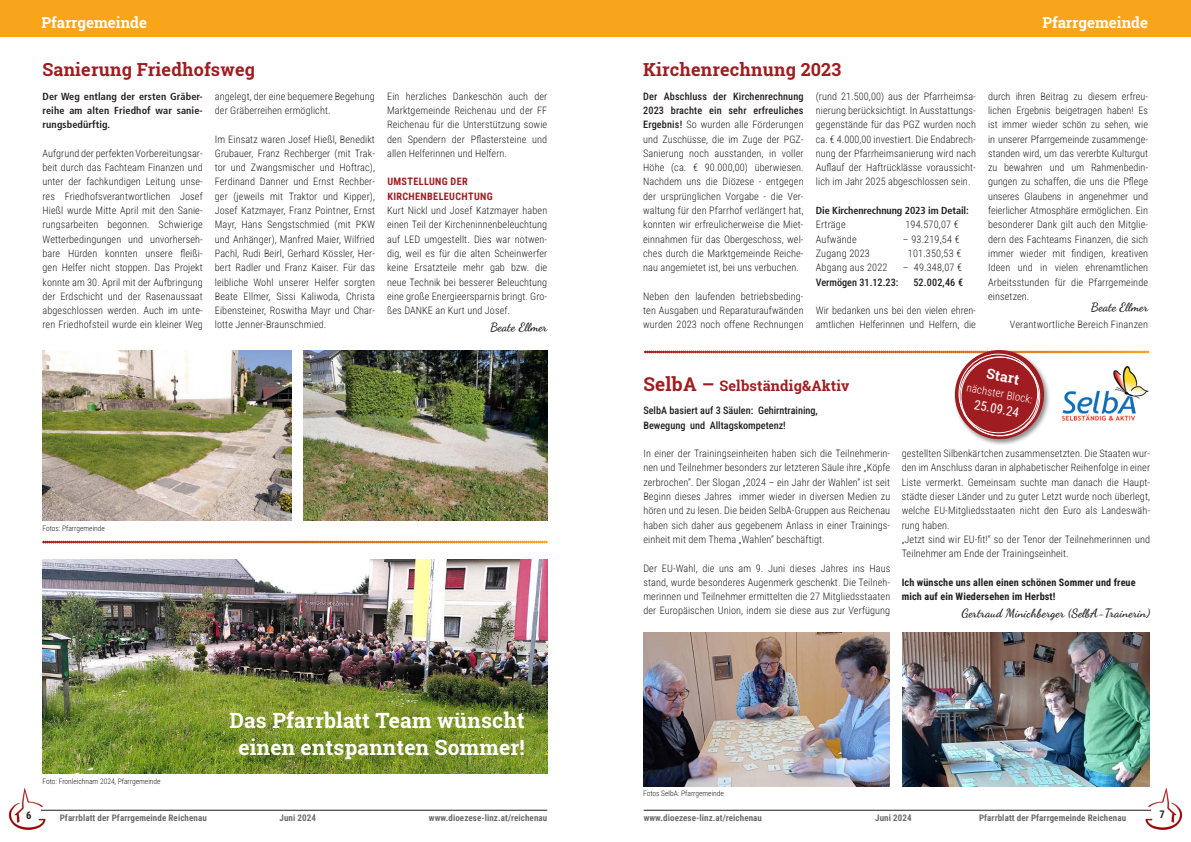
<style>
.page{position:relative;width:1191px;height:842px;background:#fff}
.page>*{position:absolute;margin:0;border:0;box-sizing:border-box;transform-origin:0 0}
.t1{font:700 21px/26.4px "Roboto Slab";letter-spacing:.01em;color:#fff;text-align:center}
.t2{font:700 18px "Roboto Slab";letter-spacing:.01em;color:#9f1d20}
.t3{font:700 15px "Roboto Slab";color:#fff}
.t4{font:700 14.5px "Roboto Slab";letter-spacing:.01em;color:#9f1d20}
.t5{font:700 14px "Roboto Slab";color:#fff}
.t6{font:13px "Roboto Condensed";color:#fff}
.t7{font:700 12px "Dancing Script";letter-spacing:.01em;color:#231f20}
.t8{font:300 11px "Roboto Condensed";color:#fff}
.t9{font:700 10.5px "Roboto Condensed";color:#231f20}
.t10{font:300 10.2px/14.3px "Roboto Condensed";letter-spacing:.01em;color:#231f20;text-align:justify}
.t11{font:500 10.2px/14.3px "Roboto Condensed";color:#231f20}
.t12{font:700 10.2px/14.3px "Roboto Condensed";letter-spacing:.01em;color:#231f20}
.t13{font:700 condensed 10.2px/14.3px "Frutiger 67";letter-spacing:.01em;color:#231f20;text-align:justify}
.t14{font:700 10.2px/14.3px "Roboto Condensed";letter-spacing:.035em;color:#9f1d20}
.t15{font:700 condensed 10.2px "Frutiger 67";letter-spacing:-.01em;color:#231f20}
.t16{font:700 9px "Roboto Condensed";letter-spacing:.01em;color:#6c6d70}
.t17{font:300 7.5px "Roboto Condensed";color:#231f20}
.s1{font-weight:500}
.s2{font-size:19px}
</style>
<div class="page">
<img style="left:1144px;top:788px;width:38px;height:42px">
<hr style="left:643px;top:810px;width:508px;height:1px;background:#231f20">
<img style="left:9px;top:788px;width:37px;height:42px">
<hr style="left:41px;top:810px;width:506px;height:1px;background:#231f20">
<div style="left:0;top:0;width:1191px;height:37px;background:#f9a51b"></div>
<svg style="left:42px;top:541px;width:505px;height:2px"></svg>
<img style="left:903px;top:633px;width:246px;height:153px">
<img style="left:643px;top:633px;width:247px;height:153px">
<div style="left:953px;top:348px;width:98px;height:98px;background:#231f20;opacity:.5"></div>
<svg style="left:644px;top:348px;width:505px;height:95px"></svg>
<img style="left:43px;top:350px;width:249px;height:171px">
<img style="left:304px;top:350px;width:243px;height:171px">
<img style="left:43px;top:560px;width:504px;height:213px">
<h3 class="t3" style="left:41px;top:12px;width:107px">Pfarrgemeinde</h3>
<h3 class="t3" style="left:1042px;top:12px;width:54px">P a rge</h3>
<h3 class="t3" style="left:1043px;top:12px;width:107px">Pfarrgemeinde</h3>
<h2 class="t2" style="left:43px;top:57px;width:214px">Sanierung Friedhofsweg</h2>
<p class="t10" style="left:215px;top:88px;width:162px">angelegt, der eine bequemere Begehung der Gräberreihen ermöglicht.</p>
<p class="t10" style="left:215px;top:131px;width:162px">Im Einsatz waren Josef Hießl, Benedikt Grubauer, Franz Rechberger (mit Trak&shy;tor und Zwangsmischer und Hoftrac), Ferdinand Danner und Ernst Rechber&shy;ger (jeweils mit Traktor und Kipper), Josef Katzmayer, Franz Pointner, Ernst Mayr, Hans Sengstschmied (mit PKW und Anhänger), Manfred Maier, Wilfried Pachl, Rudi Beirl, Gerhard Kössler, Her&shy;bert Radler und Franz Kaiser. Für das leibliche Wohl unserer Helfer sorgten Beate Ellmer, Sissi Kaliwoda, Christa Eibensteiner, Roswitha Mayr und Char&shy;lotte Jenner-Braunschmied.</p>
<p class="t13" style="left:43px;top:89px;width:162px">Der Weg entlang der ersten Gräber&shy;reihe am alten Friedhof war sanie&shy;rungsbedürftig.</p>
<p class="t10" style="left:43px;top:146px;width:162px">Aufgrund der perfekten Vorbereitungsar&shy;beit durch das Fachteam Finanzen und unter der fachkundigen Leitung unse&shy;res Friedhofsverantwortlichen Josef Hießl wurde Mitte April mit den Sanie&shy;rungsarbeiten begonnen. Schwierige Wetterbedingungen und unvorherseh&shy;bare Hürden konnten unsere fleißi&shy;gen Helfer nicht stoppen. Das Projekt konnte am 30. April mit der Aufbringung der Erdschicht und der Rasenaussaat abgeschlossen werden. Auch im unte&shy;ren Friedhofsteil wurde ein kleiner Weg</p>
<p class="t10" style="left:387px;top:88px;width:162px">Ein herzliches Dankeschön auch der Marktgemeinde Reichenau und der FF Reichenau für die Unterstützung sowie den Spendern der Pflastersteine und allen Helferinnen und Helfern.</p>
<p class="t14" style="left:387px;top:174px;width:107px">UMSTELLUNG DER<br>KIRCHENBELEUCHTUNG</p>
<p class="t10" style="left:387px;top:203px;width:162px">Kurt Nickl und Josef Katzmayer haben einen Teil der Kircheninnenbeleuchtung auf LED umgestellt. Dies war notwen&shy;dig, weil es für die alten Scheinwerfer keine Ersatzteile mehr gab bzw. die neue Technik bei besserer Beleuchtung eine große Energieersparnis bringt. Gro&shy;ßes DANKE an Kurt und Josef.</p>
<p class="t7" style="left:490px;top:320px;width:59px">Beate Ellmer</p>
<p class="t17" style="left:43px;top:523px;width:64px">Fotos: Pfarrgemeinde</p>
<h2 class="t2" style="left:643px;top:57px;width:199px">Kirchenrechnung 2023</h2>
<p class="t10" style="left:816px;top:88px;width:162px">(rund 21.500,00) aus der Pfarrheimsa&shy;nierung berücksichtigt. In Ausstattungs&shy;gegenstände für das PGZ wurden noch ca. € 4.000,00 investiert. Die Endabrech&shy;nung der Pfarrheimsanierung wird nach Auflauf der Haftrücklässe voraussicht&shy;lich im Jahr 2025 abgeschlossen sein.</p>
<p class="t15" style="left:816px;top:204px;width:154px">Die Kirchenrechnung 2023 im Detail:</p>
<p class="t10" style="left:816px;top:217px;width:31px">Erträge</p>
<p class="t10" style="left:905px;top:217px;width:55px">194.570,07 €</p>
<p class="t10" style="left:816px;top:231px;width:42px">Aufwände</p>
<p class="t10" style="left:903px;top:231px;width:58px">– 93.219,54 €</p>
<p class="t10" style="left:816px;top:246px;width:55px">Zugang 2023</p>
<p class="t10" style="left:908px;top:246px;width:55px">101.350,53 €</p>
<p class="t10" style="left:816px;top:260px;width:73px">Abgang aus 2022</p>
<p class="t10" style="left:903px;top:260px;width:61px">– 49.348,07 €</p>
<p class="t11" style="left:816px;top:274px;width:84px">Vermögen 31.12.23:</p>
<p class="t11" style="left:913px;top:274px;width:51px">52.002,46 €</p>
<p class="t10" style="left:816px;top:303px;width:162px">Wir bedanken uns bei den vielen ehren&shy;amtlichen Helferinnen und Helfern, die</p>
<p class="t10" style="left:643px;top:88px;width:162px"><span class="s1">Der Abschluss der Kirchenrechnung 2023 brachte ein sehr erfreuliches Ergebnis!</span> So wurden alle Förderungen und Zuschüsse, die im Zuge der PGZ-Sanierung noch ausstanden, in voller Höhe (ca. € 90.000,00) überwiesen.<br>Nachdem uns die Diözese - entgegen der ursprünglichen Vorgabe - die Ver&shy;waltung für den Pfarrhof verlängert hat, konnten wir erfreulicherweise die Miet&shy;einnahmen für das Obergeschoss, wel&shy;ches durch die Marktgemeinde Reiche&shy;nau angemietet ist, bei uns verbuchen.</p>
<p class="t10" style="left:643px;top:289px;width:162px">Neben den laufenden betriebsbeding&shy;ten Ausgaben und Reparaturaufwänden wurden 2023 noch offene Rechnungen</p>
<p class="t10" style="left:988px;top:88px;width:161px">durch ihren Beitrag zu diesem erfreu&shy;lichen Ergebnis beigetragen haben! Es ist immer wieder schön zu sehen, wie in unserer Pfarrgemeinde zusammenge&shy;standen wird, um das vererbte Kulturgut zu bewahren und um Rahmenbedin&shy;gungen zu schaffen, die uns die Pflege unseres Glaubens in angenehmer und feierlicher Atmosphäre ermöglichen. Ein besonderer Dank gilt auch den Mitglie&shy;dern des Fachteams Finanzen, die sich immer wieder mit findigen, kreativen Ideen und in vielen ehrenamtlichen Arbeitsstunden für die Pfarrgemeinde einsetzen.</p>
<p class="t7" style="left:1090px;top:299px;width:59px">Beate Ellmer</p>
<p class="t10" style="left:1010px;top:317px;width:140px">Verantwortliche Bereich Finanzen</p>
<h3 class="t4" style="left:643px;top:376px;width:207px"><span class="s2">SelbA –</span> Selbständig&amp;Aktiv</h3>
<p class="t11" style="left:643px;top:403px;width:176px">SelbA basiert auf 3 Säulen: Gehirntraining,<br>Bewegung und Alltagskompetenz!</p>
<p class="t10" style="left:643px;top:446px;width:248px">In einer der Trainingseinheiten haben sich die Teilnehmerin&shy;nen und Teilnehmer besonders zur letzteren Säule ihre „Köpfe zerbrochen“. Der Slogan „2024 – ein Jahr der Wahlen“ ist seit Beginn dieses Jahres immer wieder in diversen Medien zu hören und zu lesen. Die beiden SelbA-Gruppen aus Reichenau haben sich daher aus gegebenem Anlass in einer Trainings&shy;einheit mit dem Thema „Wahlen“ beschäftigt.</p>
<p class="t10" style="left:643px;top:560px;width:248px">Der EU-Wahl, die uns am 9. Juni dieses Jahres ins Haus stand, wurde besonderes Augenmerk geschenkt. Die Teilneh&shy;merinnen und Teilnehmer ermittelten die 27 Mitgliedsstaaten der Europäischen Union, indem sie diese aus zur Verfügung</p>
<h3 class="t5" style="left:988px;top:364px;width:35px;rotate:11deg">Start</h3>
<p class="t8" style="left:968px;top:379px;width:68px;rotate:11deg">nächster Block:</p>
<p class="t6" style="left:976px;top:395px;width:47px;rotate:11deg">25.09.24</p>
<p class="t10" style="left:901px;top:446px;width:250px;text-align:left">gestellten Silbenkärtchen zusammensetzten. Die Staaten wur&shy;den im Anschluss daran in alphabetischer Reihenfolge in einer Liste vermerkt. Gemeinsam suchte man danach die Haupt&shy;städte dieser Länder und zu guter Letzt wurde noch überlegt, welche EU-Mitgliedsstaaten nicht den Euro als Landeswäh&shy;rung haben.<br>„Jetzt sind wir EU-fit!“ so der Tenor der Teilnehmerinnen und Teilnehmer am Ende der Trainingseinheit.</p>
<p class="t12" style="left:901px;top:575px;width:235px">Ich wünsche uns allen einen schönen Sommer und freue mich auf ein Wiedersehen im Herbst!</p>
<p class="t7" style="left:961px;top:606px;width:190px">Gertraud Minichberger (SelbA-Trainerin)</p>
<p class="t17" style="left:43px;top:776px;width:120px">Foto: Fronleichnam 2024, Pfarrgemeinde</p>
<h1 class="t1" style="left:229px;top:707px;width:297px">Das Pfarrblatt Team wünscht einen entspannten Sommer!</h1>
<p class="t9" style="left:26px;top:807px;width:7px">6</p>
<p class="t16" style="left:60px;top:811px;width:149px">Pfarrblatt der Pfarrgemeinde Reichenau</p>
<p class="t16" style="left:279px;top:811px;width:38px">Juni 2024</p>
<p class="t16" style="left:429px;top:811px;width:120px">www.dioezese-linz.at/reichenau</p>
<p class="t17" style="left:643px;top:788px;width:82px">Fotos SelbA: Pfarrgemeinde</p>
<p class="t16" style="left:643px;top:811px;width:120px">www.dioezese-linz.at/reichenau</p>
<p class="t16" style="left:875px;top:811px;width:38px">Juni 2024</p>
<p class="t16" style="left:979px;top:811px;width:149px">Pfarrblatt der Pfarrgemeinde Reichenau</p>
<p class="t9" style="left:1159px;top:807px;width:7px">7</p>
</div>
